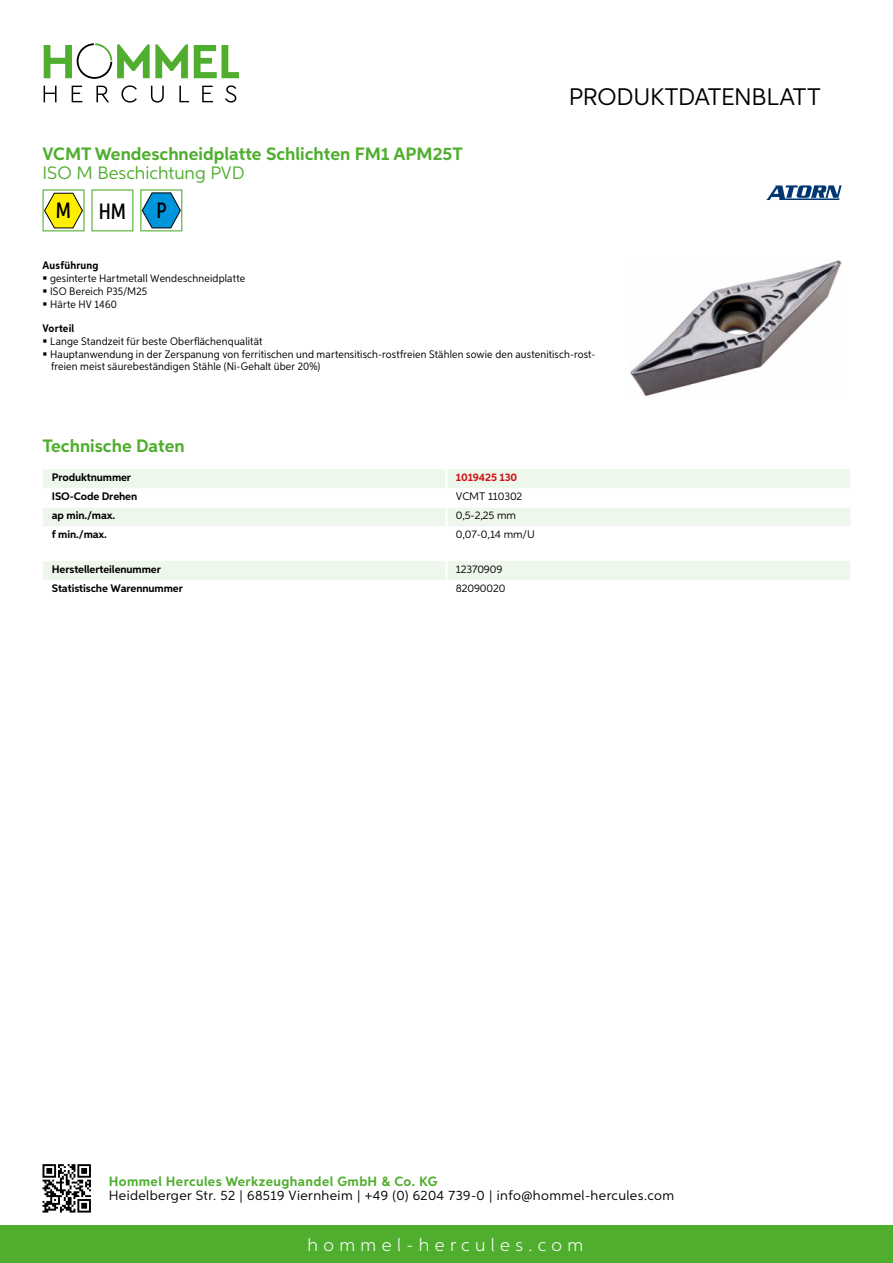
<style>
.page{position:relative;width:893px;height:1263px;background:#fff}
.page>*{position:absolute;margin:0;border:0;box-sizing:border-box;transform-origin:0 0}
.t1{font:24px "Aspira";letter-spacing:-.01em;color:#000}
.t2{font:500 22.2px "Aspira XX Nar";color:#000}
.t3{font:700 18px "Aspira";color:#50ae2f}
.t4{font:300 18px "Aspira";letter-spacing:.3em;color:#fff}
.t5{font:18px "Aspira";color:#50ae2f}
.t6{font:13.5px "Aspira";letter-spacing:.03em;color:#000}
.t7{font:700 13.5px "Aspira";letter-spacing:.03em;color:#50ae2f}
.t8{font:10.95px/12.8px "Aspira Nar";letter-spacing:.015em;color:#000}
.t9{font:700 10.95px "Aspira";letter-spacing:-.01em;color:#000}
.t10{font:10.95px "Aspira";letter-spacing:-.01em;color:#000}
.t11{font:700 10.95px "Aspira Nar";letter-spacing:.02em;color:#000}
.t12{font:700 10.95px "Aspira";letter-spacing:-.01em;color:#cd1013}
</style>
<div class="page">
<div style="left:0;top:1226px;width:893px;height:37px;background:#50ae2f"></div>
<svg style="left:43px;top:1164px;width:48px;height:48px"></svg>
<svg style="left:194px;top:45px;width:45px;height:33px"></svg>
<svg style="left:44px;top:43px;width:144px;height:36px"></svg>
<svg style="left:44px;top:86px;width:13px;height:16px"></svg>
<svg style="left:72px;top:86px;width:10px;height:16px"></svg>
<svg style="left:96px;top:86px;width:13px;height:16px"></svg>
<svg style="left:121px;top:85px;width:16px;height:18px"></svg>
<svg style="left:151px;top:86px;width:13px;height:17px"></svg>
<svg style="left:179px;top:86px;width:10px;height:16px"></svg>
<svg style="left:202px;top:86px;width:11px;height:16px"></svg>
<svg style="left:225px;top:85px;width:11px;height:18px"></svg>
<div style="left:43px;top:469px;width:807px;height:19px;background:#eef7eb"></div>
<div style="left:43px;top:508px;width:807px;height:18px;background:#eef7eb"></div>
<hr style="left:445px;top:469px;width:3px;height:19px;background:#fff">
<hr style="left:445px;top:507px;width:3px;height:19px;background:#fff">
<div style="left:43px;top:561px;width:807px;height:19px;background:#eef7eb"></div>
<svg style="left:43px;top:189px;width:42px;height:42px"></svg>
<svg style="left:91px;top:189px;width:42px;height:42px"></svg>
<svg style="left:140px;top:189px;width:42px;height:42px"></svg>
<img style="left:630px;top:260px;width:212px;height:136px">
<svg style="left:766px;top:185px;width:76px;height:15px"></svg>
<h3 class="t3" style="left:43px;top:142px;width:422px">VCMT Wendeschneidplatte Schlichten FM1 APM25T</h3>
<h3 class="t5" style="left:43px;top:162px;width:201px">ISO M Beschichtung PVD</h3>
<h2 class="t2" style="left:56px;top:197px;width:72px">M HM</h2>
<h2 class="t2" style="left:156px;top:197px;width:12px">P</h2>
<h1 class="t1" style="left:569px;top:82px;width:253px">Produktdatenblatt</h1>
<p class="t11" style="left:43px;top:259px;width:58px">Ausführung</p>
<p class="t8" style="left:50px;top:272px;width:197px">gesinterte Hartmetall Wendeschneidplatte<br>ISO Bereich P35/M25<br>Härte HV 1460</p>
<p class="t11" style="left:43px;top:322px;width:33px">Vorteil</p>
<p class="t8" style="left:50px;top:335px;width:547px">Lange Standzeit für beste Oberflächenqualität<br>Hauptanwendung in der Zerspanung von ferritischen und martensitisch-rostfreien Stählen sowie den austenitisch-rost&shy;freien meist säurebeständigen Stähle (Ni-Gehalt über 20%)</p>
<h3 class="t3" style="left:43px;top:435px;width:144px">Technische Daten</h3>
<p class="t9" style="left:52px;top:471px;width:81px">Produktnummer</p>
<p class="t12" style="left:456px;top:471px;width:63px">1019425 130</p>
<p class="t9" style="left:52px;top:490px;width:87px">ISO-Code Drehen</p>
<p class="t10" style="left:456px;top:490px;width:68px">VCMT 110302</p>
<p class="t9" style="left:52px;top:509px;width:65px">ap min./max.</p>
<p class="t10" style="left:456px;top:509px;width:62px">0,5-2,25 mm</p>
<p class="t9" style="left:52px;top:528px;width:57px">f min./max.</p>
<p class="t10" style="left:456px;top:528px;width:79px">0,07-0,14 mm/U</p>
<p class="t9" style="left:52px;top:562px;width:111px">Herstellerteilenummer</p>
<p class="t10" style="left:456px;top:563px;width:48px">12370909</p>
<p class="t9" style="left:52px;top:582px;width:132px">Statistische Warennummer</p>
<p class="t10" style="left:456px;top:582px;width:51px">82090020</p>
<p class="t7" style="left:109px;top:1172px;width:330px">Hommel Hercules Werkzeughandel GmbH &amp; Co. KG</p>
<p class="t6" style="left:109px;top:1187px;width:567px">Heidelberger Str. 52 | 68519 Viernheim | +49 (0) 6204 739-0 | info@hommel-hercules.com</p>
<h3 class="t4" style="left:307px;top:1234px;width:277px">hommel-hercules.com</h3>
</div>
